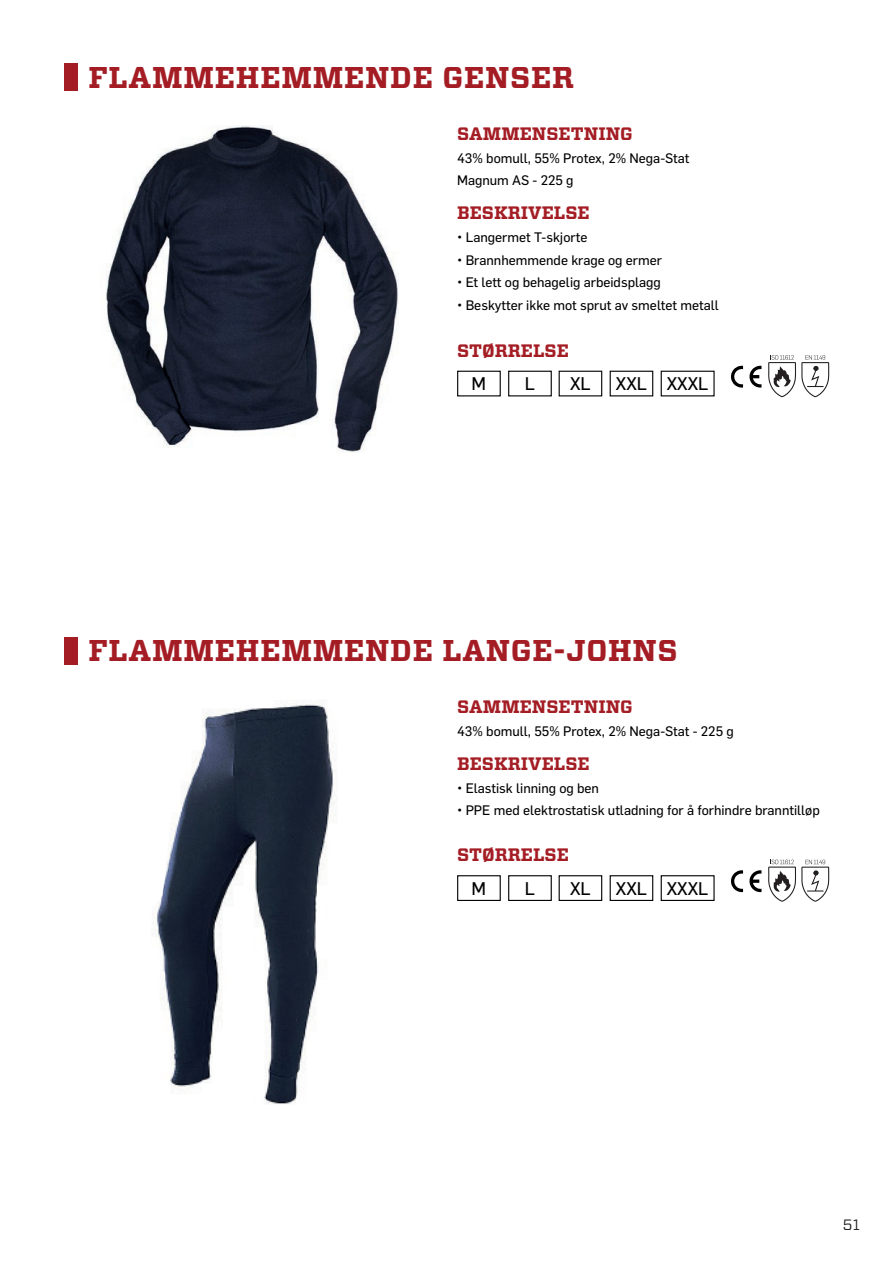
<style>
.page{position:relative;width:893px;height:1263px;background:#fff}
.page>*{position:absolute;margin:0;border:0;box-sizing:border-box;transform-origin:0 0}
.t1{font:700 30px "Vitesse";letter-spacing:.025em;color:#a41d24}
.t2{font:700 18px "Vitesse";color:#a41d24}
.t3{font:18px "Flama Basic";color:#000}
.t4{font:15px "Vitesse";color:#231f20}
.t5{font:13.5px "Flama Basic";color:#000}
</style>
<div class="page">
<div style="left:64px;top:64px;width:13px;height:27px;background:#a41d24"></div>
<div style="left:64px;top:637px;width:13px;height:27px;background:#a41d24"></div>
<div style="left:559px;top:371px;width:43px;height:25px;border:1px solid #000"></div>
<div style="left:559px;top:875px;width:43px;height:26px;border:1px solid #000"></div>
<div style="left:457px;top:371px;width:44px;height:25px;border:1px solid #000"></div>
<div style="left:457px;top:875px;width:44px;height:26px;border:1px solid #000"></div>
<div style="left:610px;top:371px;width:43px;height:25px;border:1px solid #000"></div>
<div style="left:610px;top:875px;width:43px;height:26px;border:1px solid #000"></div>
<div style="left:661px;top:371px;width:54px;height:25px;border:1px solid #000"></div>
<div style="left:661px;top:875px;width:54px;height:26px;border:1px solid #000"></div>
<div style="left:508px;top:371px;width:44px;height:25px;border:1px solid #000"></div>
<div style="left:508px;top:875px;width:44px;height:26px;border:1px solid #000"></div>
<img style="left:106px;top:126px;width:293px;height:327px">
<svg style="left:749px;top:366px;width:12px;height:22px"></svg>
<svg style="left:731px;top:366px;width:12px;height:22px"></svg>
<svg style="left:768px;top:355px;width:61px;height:42px"></svg>
<svg style="left:749px;top:870px;width:12px;height:22px"></svg>
<svg style="left:731px;top:870px;width:12px;height:22px"></svg>
<svg style="left:768px;top:860px;width:61px;height:42px"></svg>
<img style="left:152px;top:700px;width:184px;height:405px">
<p class="t1" style="left:88px;top:57px;width:487px">FLAMMEHEMMENDE GENSER</p>
<p class="t2" style="left:457px;top:122px;width:177px">SAMMENSETNING</p>
<p class="t5" style="left:457px;top:148px;width:234px">43% bomull, 55% Protex, 2% Nega-Stat</p>
<p class="t5" style="left:457px;top:171px;width:118px">Magnum AS - 225 g</p>
<p class="t2" style="left:457px;top:201px;width:134px">BESKRIVELSE</p>
<p class="t5" style="left:457px;top:228px;width:132px">• Langermet T-skjorte</p>
<p class="t5" style="left:457px;top:250px;width:206px">• Brannhemmende krage og ermer</p>
<p class="t5" style="left:457px;top:273px;width:205px">• Et lett og behagelig arbeidsplagg</p>
<p class="t5" style="left:457px;top:295px;width:263px">• Beskytter ikke mot sprut av smeltet metall</p>
<p class="t2" style="left:457px;top:339px;width:113px">STØRRELSE</p>
<p class="t3" style="left:472px;top:371px;width:16px">M</p>
<p class="t3" style="left:525px;top:371px;width:12px">L</p>
<p class="t3" style="left:570px;top:371px;width:22px">XL</p>
<p class="t3" style="left:616px;top:371px;width:33px">XXL</p>
<p class="t3" style="left:667px;top:371px;width:43px">XXXL</p>
<p class="t1" style="left:88px;top:630px;width:591px">FLAMMEHEMMENDE LANGE-JOHNS</p>
<p class="t2" style="left:457px;top:695px;width:177px">SAMMENSETNING</p>
<p class="t5" style="left:457px;top:721px;width:278px">43% bomull, 55% Protex, 2% Nega-Stat - 225 g</p>
<p class="t2" style="left:457px;top:752px;width:134px">BESKRIVELSE</p>
<p class="t5" style="left:457px;top:778px;width:143px">• Elastisk linning og ben</p>
<p class="t5" style="left:457px;top:801px;width:364px">• PPE med elektrostatisk utladning for å forhindre branntilløp</p>
<p class="t2" style="left:457px;top:843px;width:113px">STØRRELSE</p>
<p class="t3" style="left:472px;top:875px;width:16px">M</p>
<p class="t3" style="left:525px;top:875px;width:12px">L</p>
<p class="t3" style="left:570px;top:875px;width:22px">XL</p>
<p class="t3" style="left:616px;top:875px;width:33px">XXL</p>
<p class="t3" style="left:667px;top:875px;width:43px">XXXL</p>
<p class="t4" style="left:843px;top:1214px;width:18px">51</p>
</div>
